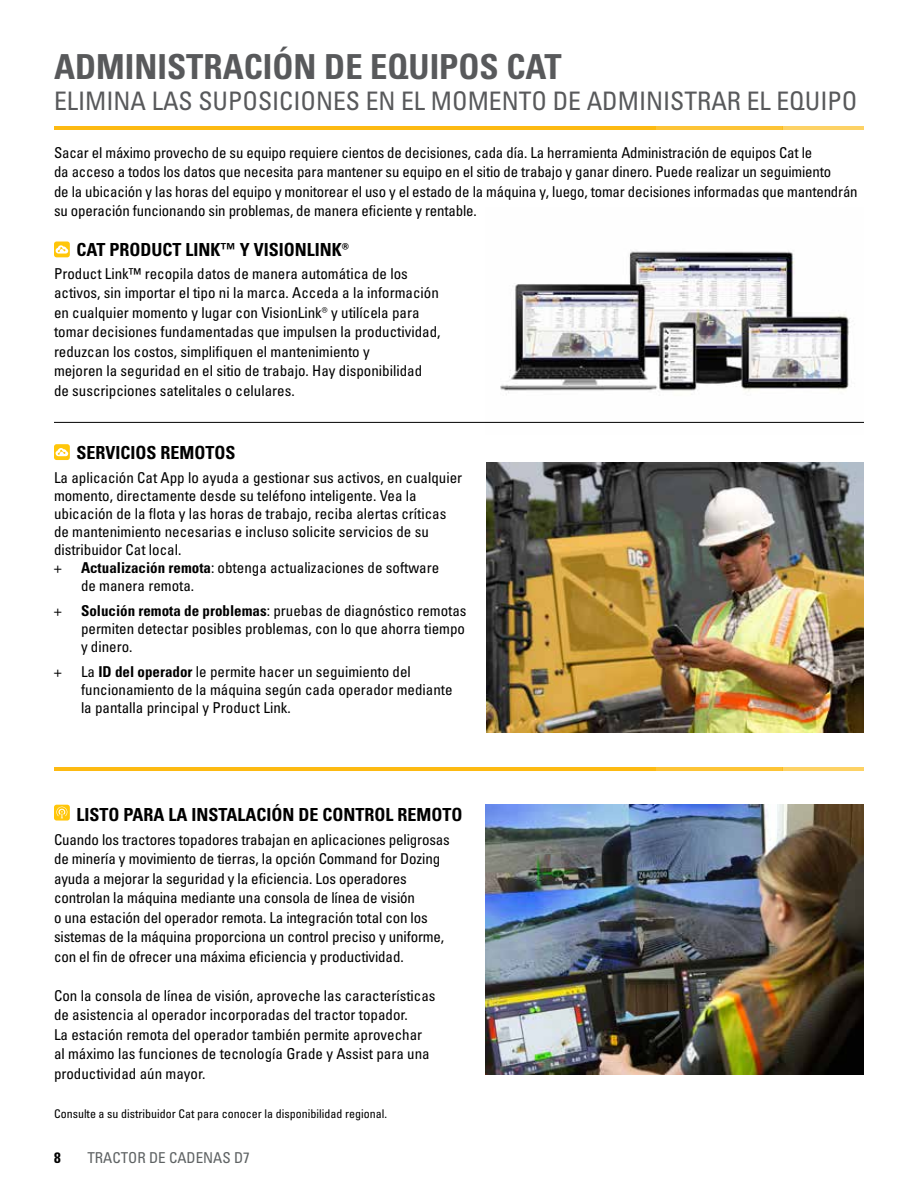
<style>
.page{position:relative;width:918px;height:1188px;background:#fff}
.page>*{position:absolute;margin:0;border:0;box-sizing:border-box;transform-origin:0 0}
.Headline_medium_gray{font:34.5px "Univers LTCYR 67 Bold Cond";color:#58595b}
.Headline_small_gray{font:condensed 25.5px "Univers LTCYR 57";color:#58595b}
.Headline_small_black{font:18px "Univers LTCYR 67 Bold Cond";color:#000}
.Body_copy{font:condensed 15px/19.5px "Univers LTCYR 57";color:#000}
.t1{font:condensed 15px "Univers LTCYR 57";color:#5e6263}
.t2{font:15px "Univers LTCYR 67 Bold Cond";color:#000}
.Body_copy-2{font:condensed 12px "Univers LTCYR 57";color:#000}
.s1{font-family:"Univers LT Std"}
.s2{font-family:"Univers LTCYR 67 Bold Cond";font-stretch:normal}
</style>
<div class="page">
<img style="left:485px;top:251px;width:379px;height:171px">
<hr style="left:54px;top:127px;width:601px;height:3px;background:#fdba12">
<hr style="left:654px;top:127px;width:128px;height:3px;background:#fdba12">
<hr style="left:782px;top:127px;width:82px;height:3px;background:#fdba12">
<img style="left:485px;top:805px;width:379px;height:270px">
<hr style="left:54px;top:422px;width:810px;height:1px;background:#000">
<svg style="left:54px;top:242px;width:16px;height:15px"></svg>
<svg style="left:54px;top:444px;width:16px;height:16px"></svg>
<svg style="left:54px;top:805px;width:16px;height:16px"></svg>
<hr style="left:54px;top:767px;width:601px;height:4px;background:#fdba12">
<hr style="left:654px;top:767px;width:128px;height:4px;background:#fdc436">
<hr style="left:782px;top:767px;width:82px;height:4px;background:#fdd265">
<img style="left:486px;top:462px;width:378px;height:270px">
<p class="Headline_medium_gray" style="left:54px;top:46px;width:509px">ADMINISTRACIÓN DE EQUIPOS CAT</p>
<p class="Headline_small_gray" style="left:54px;top:85px;width:805px">ELIMINA LAS SUPOSICIONES EN EL MOMENTO DE ADMINISTRAR EL EQUIPO</p>
<p class="Body_copy" style="left:54px;top:142px;width:805px">Sacar el máximo provecho de su equipo requiere cientos de decisiones, cada día. La herramienta Administración de equipos Cat le<br>da acceso a todos los datos que necesita para mantener su equipo en el sitio de trabajo y ganar dinero. Puede realizar un seguimiento<br>de la ubicación y las horas del equipo y monitorear el uso y el estado de la máquina y, luego, tomar decisiones informadas que mantendrán su operación funcionando sin problemas, de manera eficiente y rentable.</p>
<p class="Headline_small_black" style="left:76px;top:238px;width:274px">CAT PRODUCT LINK™ Y VISIONLINK®</p>
<p class="Body_copy" style="left:54px;top:263px;width:388px">Product Link<span class="s1">™</span> recopila datos de manera automática de los activos, sin importar el tipo ni la marca. Acceda a la información en cualquier momento y lugar con VisionLink® y utilícela para tomar decisiones fundamentadas que impulsen la productividad, reduzcan los costos, simplifiquen el mantenimiento y<br>mejoren la seguridad en el sitio de trabajo. Hay disponibilidad de suscripciones satelitales o celulares.</p>
<p class="Headline_small_black" style="left:76px;top:441px;width:161px">SERVICIOS REMOTOS</p>
<p class="Body_copy" style="left:54px;top:468px;width:410px;line-height:18px">La aplicación Cat App lo ayuda a gestionar sus activos, en cualquier momento, directamente desde su teléfono inteligente. Vea la ubicación de la flota y las horas de trabajo, reciba alertas críticas de mantenimiento necesarias e incluso solicite servicios de su distribuidor Cat local.</p>
<p class="Body_copy" style="left:54px;top:558px;width:9px">+</p>
<p class="Body_copy" style="left:81px;top:558px;width:360px;line-height:18px"><span class="s2">Actualización remota</span>: obtenga actualizaciones de software de manera remota.</p>
<p class="Body_copy" style="left:54px;top:600px;width:9px">+</p>
<p class="Body_copy" style="left:81px;top:601px;width:387px;line-height:18px;text-align:justify"><span class="s2">Solución remota de problemas</span>: pruebas de diagnóstico remotas permiten detectar posibles problemas, con lo que ahorra tiempo y dinero.</p>
<p class="Body_copy" style="left:54px;top:661px;width:9px">+</p>
<p class="Body_copy" style="left:81px;top:662px;width:373px;line-height:18px">La <span class="s2">ID del operador</span> le permite hacer un seguimiento del funcionamiento de la máquina según cada operador mediante la pantalla principal y Product Link.</p>
<p class="Headline_small_black" style="left:76px;top:803px;width:388px">LISTO PARA LA INSTALACIÓN DE CONTROL REMOTO</p>
<p class="Body_copy" style="left:54px;top:829px;width:397px">Cuando los tractores topadores trabajan en aplicaciones peligrosas de minería y movimiento de tierras, la opción Command for Dozing ayuda a mejorar la seguridad y la eficiencia. Los operadores controlan la máquina mediante una consola de línea de visión<br>o una estación del operador remota. La integración total con los sistemas de la máquina proporciona un control preciso y uniforme, con el fin de ofrecer una máxima eficiencia y productividad.</p>
<p class="Body_copy" style="left:54px;top:985px;width:383px">Con la consola de línea de visión, aproveche las características de asistencia al operador incorporadas del tractor topador.<br>La estación remota del operador también permite aprovechar al máximo las funciones de tecnología Grade y Assist para una productividad aún mayor.</p>
<p class="Body_copy-2" style="left:54px;top:1106px;width:335px">Consulte a su distribuidor Cat para conocer la disponibilidad regional.</p>
<p class="t2" style="left:54px;top:1148px;width:8px">8</p>
<p class="t1" style="left:87px;top:1148px;width:164px">TRACTOR DE CADENAS D7</p>
</div>
